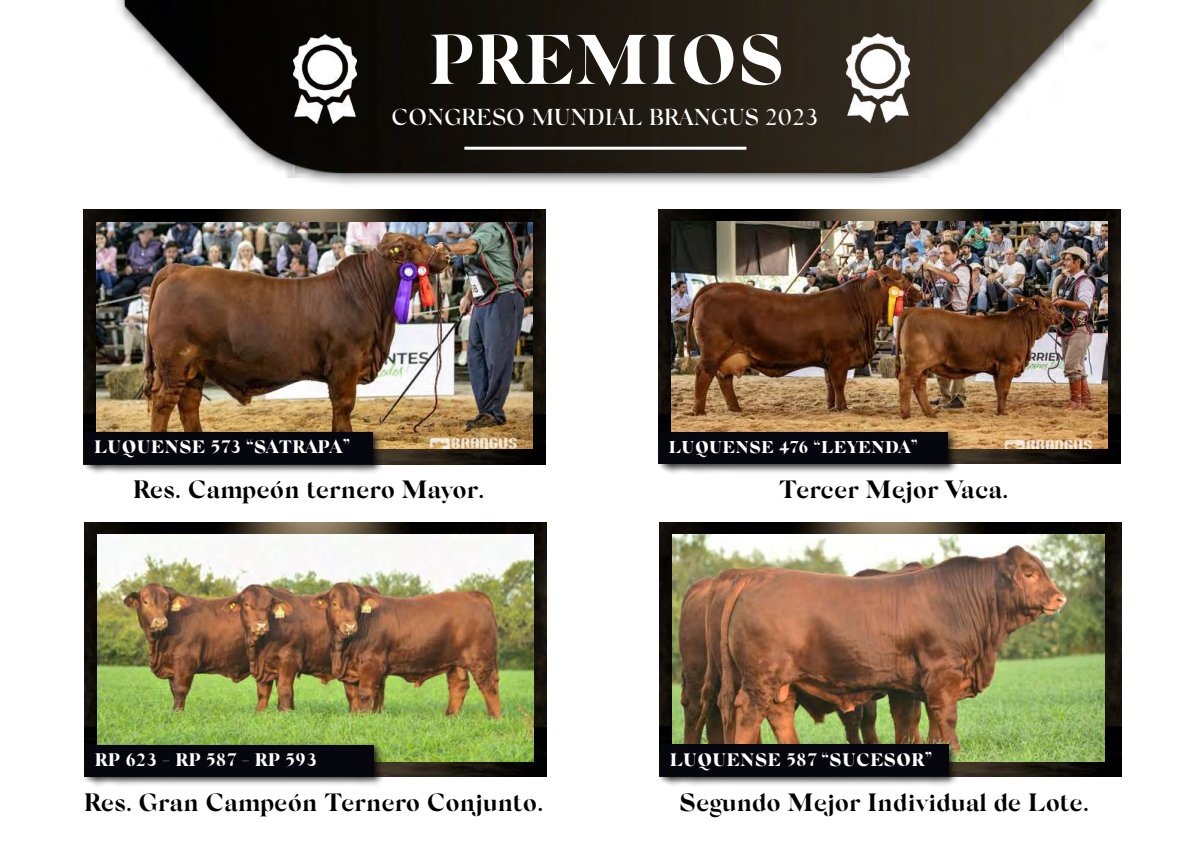
<style>
.page{position:relative;width:1191px;height:842px;background:#fff}
.page>*{position:absolute;margin:0;border:0;box-sizing:border-box;transform-origin:0 0}
.t1{font:700 70px "Silk Serif";color:#fff}
.t2{font:700 25px "Silk Serif";color:#000}
.t3{font:500 23px "Silk Serif";color:#fff}
.t4{font:900 18px "Silk Serif";color:#fff}
.t5{font:900 17px "Silk Serif";color:#fff}
</style>
<div class="page">
<img style="left:125px;top:0;width:969px;height:184px">
<hr style="left:464px;top:147px;width:282px;height:3px;background:#fff">
<img style="left:84px;top:210px;width:462px;height:254px">
<img style="left:97px;top:222px;width:435px;height:226px">
<div style="left:82px;top:429px;width:301px;height:45px;background:#000;opacity:.75"></div>
<div style="left:84px;top:432px;width:288px;height:31px;background:#06060e"></div>
<img style="left:84px;top:522px;width:462px;height:255px">
<img style="left:98px;top:535px;width:435px;height:226px">
<div style="left:83px;top:742px;width:300px;height:44px;background:#000;opacity:.75"></div>
<div style="left:85px;top:745px;width:288px;height:31px;background:#06060e"></div>
<img style="left:658px;top:210px;width:462px;height:254px">
<img style="left:672px;top:222px;width:435px;height:226px">
<div style="left:657px;top:429px;width:300px;height:45px;background:#000;opacity:.75"></div>
<div style="left:659px;top:432px;width:288px;height:31px;background:#06060e"></div>
<img style="left:659px;top:522px;width:462px;height:255px">
<img style="left:672px;top:535px;width:432px;height:226px">
<div style="left:657px;top:742px;width:301px;height:44px;background:#000;opacity:.75"></div>
<div style="left:660px;top:745px;width:288px;height:31px;background:#06060e"></div>
<img style="left:293px;top:34px;width:63px;height:89px">
<img style="left:846px;top:34px;width:63px;height:89px">
<h1 class="t1" style="left:428px;top:19px;width:358px">PREMIOS</h1>
<p class="t3" style="left:391px;top:103px;width:427px">CONGRESO MUNDIAL BRANGUS 2023</p>
<p class="t4" style="left:94px;top:437px;width:258px">LUQUENSE 573 “SATRAPA”</p>
<p class="t5" style="left:669px;top:437px;width:251px">LUQUENSE 476 “LEYENDA”</p>
<p class="t2" style="left:133px;top:475px;width:353px">Res. Campeón ternero Mayor.</p>
<p class="t2" style="left:779px;top:475px;width:231px">Tercer Mejor Vaca.</p>
<p class="t4" style="left:95px;top:749px;width:224px">RP 623 - RP 587 - RP 593</p>
<p class="t4" style="left:670px;top:749px;width:264px">LUQUENSE 587 “SUCESOR”</p>
<p class="t2" style="left:84px;top:788px;width:460px">Res. Gran Campeón Ternero Conjunto.</p>
<p class="t2" style="left:679px;top:788px;width:411px">Segundo Mejor Individual de Lote.</p>
</div>
